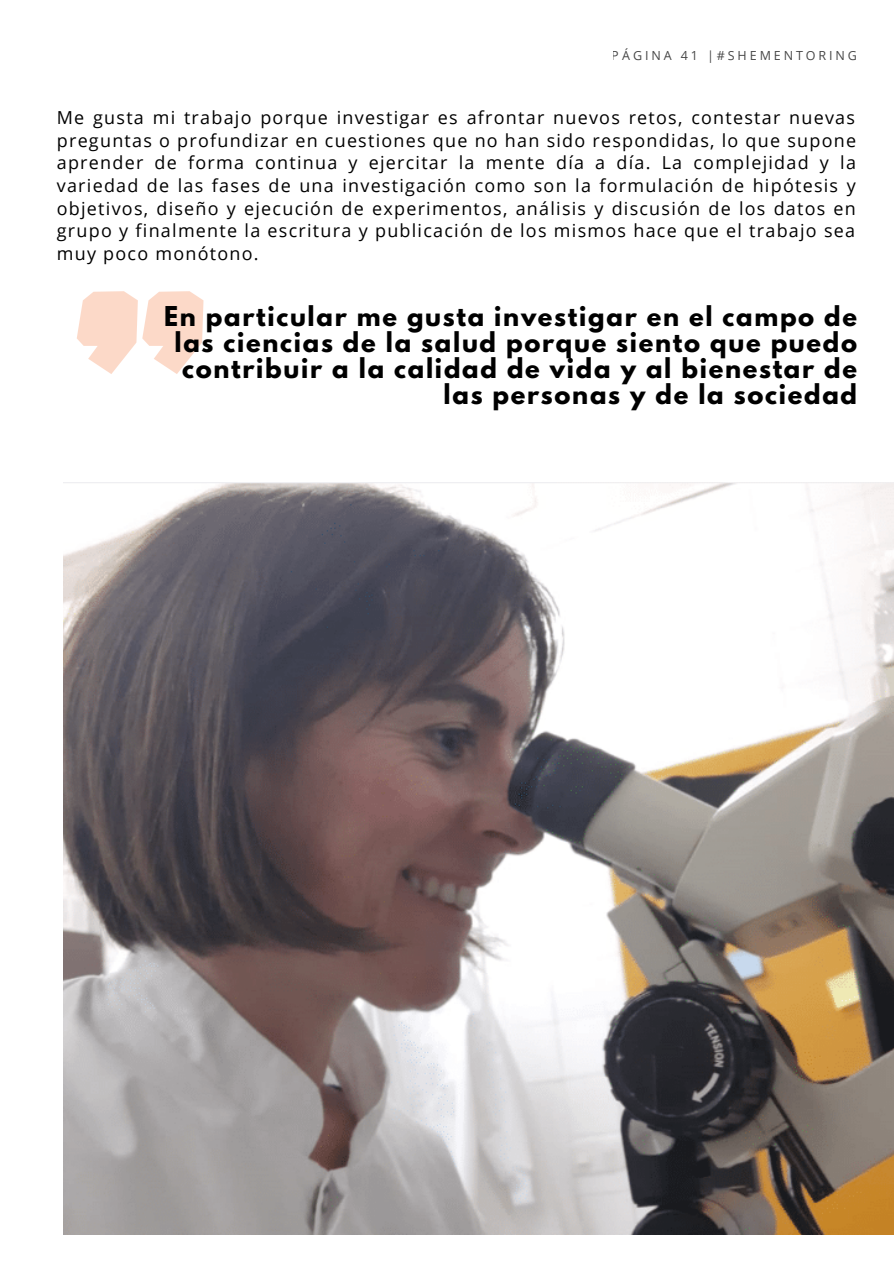
<style>
.page{position:relative;width:894px;height:1264px;background:#fff}
.page>*{position:absolute;margin:0;border:0;box-sizing:border-box;transform-origin:0 0}
.t1{font:279px "Adumu";color:#f9a57d}
.t2{font:700 24.15px/26px "League Spartan";letter-spacing:.07em;color:#000;text-align:right}
.t3{font:18px/22.5px "Open Sans";letter-spacing:.07em;color:#000;text-align:justify}
.t4{font:12.6px "Open Sans";letter-spacing:.23em;color:#000}
</style>
<div class="page">
<img style="left:63px;top:482px;width:830px;height:752px">
<p class="t4" style="left:611px;top:47px;width:247px">PÁGINA 41 |#SHEMENTORING</p>
<p class="t3" style="left:57px;top:106px;width:800px">Me gusta mi trabajo porque investigar es afrontar nuevos retos, contestar nuevas preguntas o profundizar en cuestiones que no han sido respondidas, lo que supone aprender de forma continua y ejercitar la mente día a día. La complejidad y la variedad de las fases de una investigación como son la formulación de hipótesis y objetivos, diseño y ejecución de experimentos, análisis y discusión de los datos en grupo y finalmente la escritura y publicación de los mismos hace que el trabajo sea muy poco monótono.</p>
<h1 class="t1" style="left:71px;top:291px;width:139px">"</h1>
<h2 class="t2" style="left:164px;top:306px;width:694px">En particular me gusta investigar en el campo de las ciencias de la salud porque siento que puedo contribuir a la calidad de vida y al bienestar de las personas y de la sociedad</h2>
</div>
